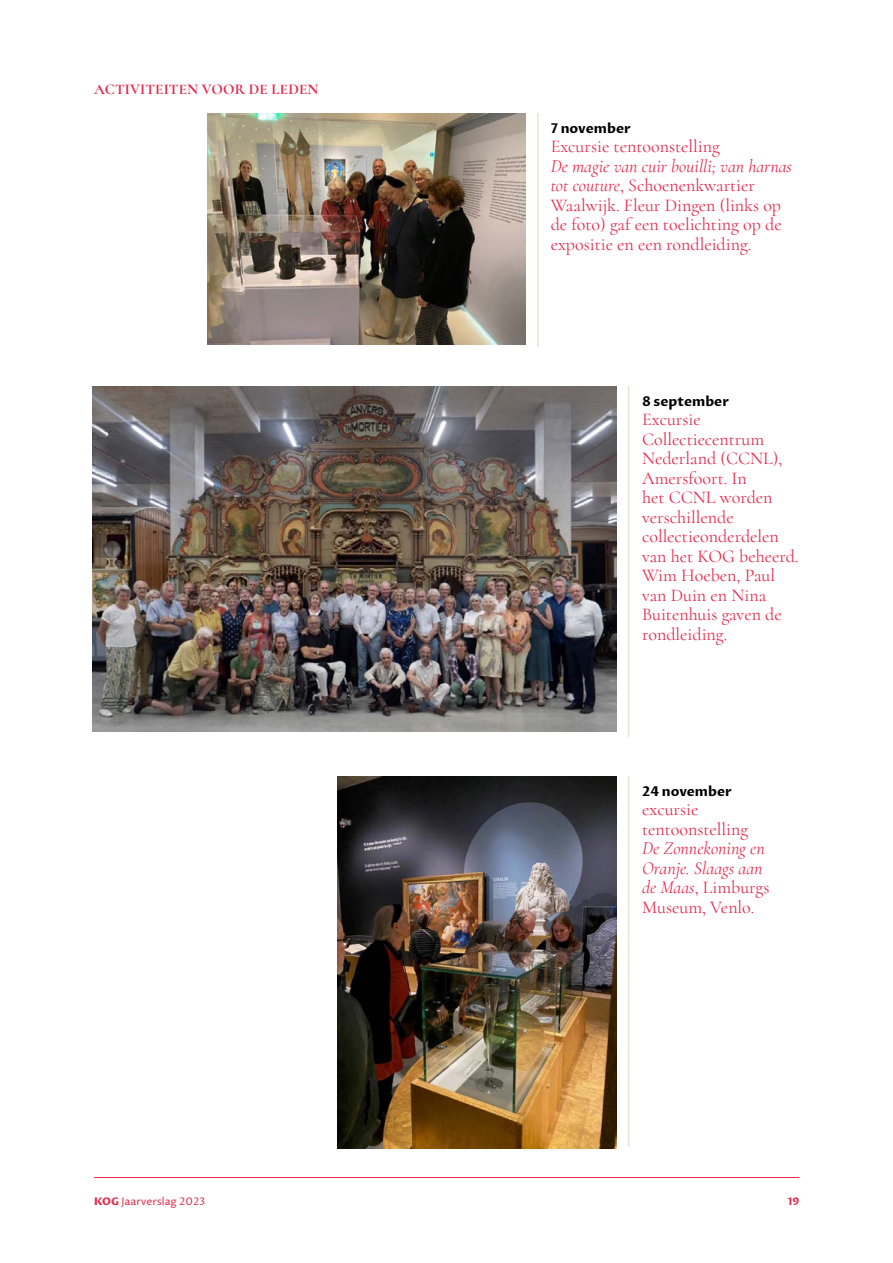
<style>
.page{position:relative;width:893px;height:1263px;background:#fff}
.page>*{position:absolute;margin:0;border:0;box-sizing:border-box;transform-origin:0 0}
.t1{font:18px/19.5px "Cormorant";color:#e42a4d}
.t2{font:italic 18px/19.5px "Cormorant";color:#e42a4d}
.t3{font:700 15px "Cormorant";letter-spacing:.01em;color:#e42a4d}
.t4{font:700 13.5px "Proza Libre";color:#000}
.t5{font:10.5px "Proza Libre";color:#e42a4d}
.t6{font:700 10.5px "Proza Libre";color:#e42a4d}
.s1{font-style:italic}
.s2{font-style:normal}
.s3{font-weight:800}
</style>
<div class="page">
<hr style="left:94px;top:1177px;width:705px;height:1px;background:#e42a4d">
<hr style="left:537px;top:113px;width:2px;height:234px;background:#eae4d4">
<hr style="left:628px;top:386px;width:1px;height:351px;background:#eae4d4">
<hr style="left:628px;top:776px;width:1px;height:371px;background:#eae4d4">
<img style="left:207px;top:113px;width:318px;height:231px">
<img style="left:92px;top:386px;width:525px;height:346px">
<img style="left:337px;top:776px;width:280px;height:372px">
<p class="t3" style="left:94px;top:79px;width:226px">ACTIVITEITEN VOOR DE LEDEN</p>
<p class="t4" style="left:551px;top:119px;width:82px">7 november</p>
<p class="t1" style="left:551px;top:137px;width:171px">Excursie tentoonstelling</p>
<p class="t1" style="left:551px;top:156px;width:243px"><span class="s1">De magie van cuir bouilli; van harnas tot couture</span>, Schoenenkwartier Waalwijk. Fleur Dingen (links op de foto) gaf een toelichting op de expositie en een rondleiding.</p>
<p class="t4" style="left:642px;top:392px;width:88px">8 september</p>
<p class="t1" style="left:642px;top:410px;width:158px">Excursie<br>Collectiecentrum<br>Nederland (CCNL),<br>Amersfoort. In<br>het CCNL worden verschillende collectieonderdelen van het KOG beheerd.<br>Wim Hoeben, Paul van Duin en Nina<br>Buitenhuis gaven de rondleiding.</p>
<p class="t4" style="left:642px;top:782px;width:91px">24 november</p>
<p class="t1" style="left:642px;top:800px;width:108px">excursie tentoonstelling</p>
<p class="t2" style="left:642px;top:839px;width:129px">De Zonnekoning en<br>Oranje. Slaags aan de Maas<span class="s2">, Limburgs<br>Museum, Venlo.</span></p>
<p class="t5" style="left:94px;top:1195px;width:113px"><span class="s3">KOG</span> Jaarverslag 2023</p>
<p class="t6" style="left:787px;top:1195px;width:13px">19</p>
</div>
